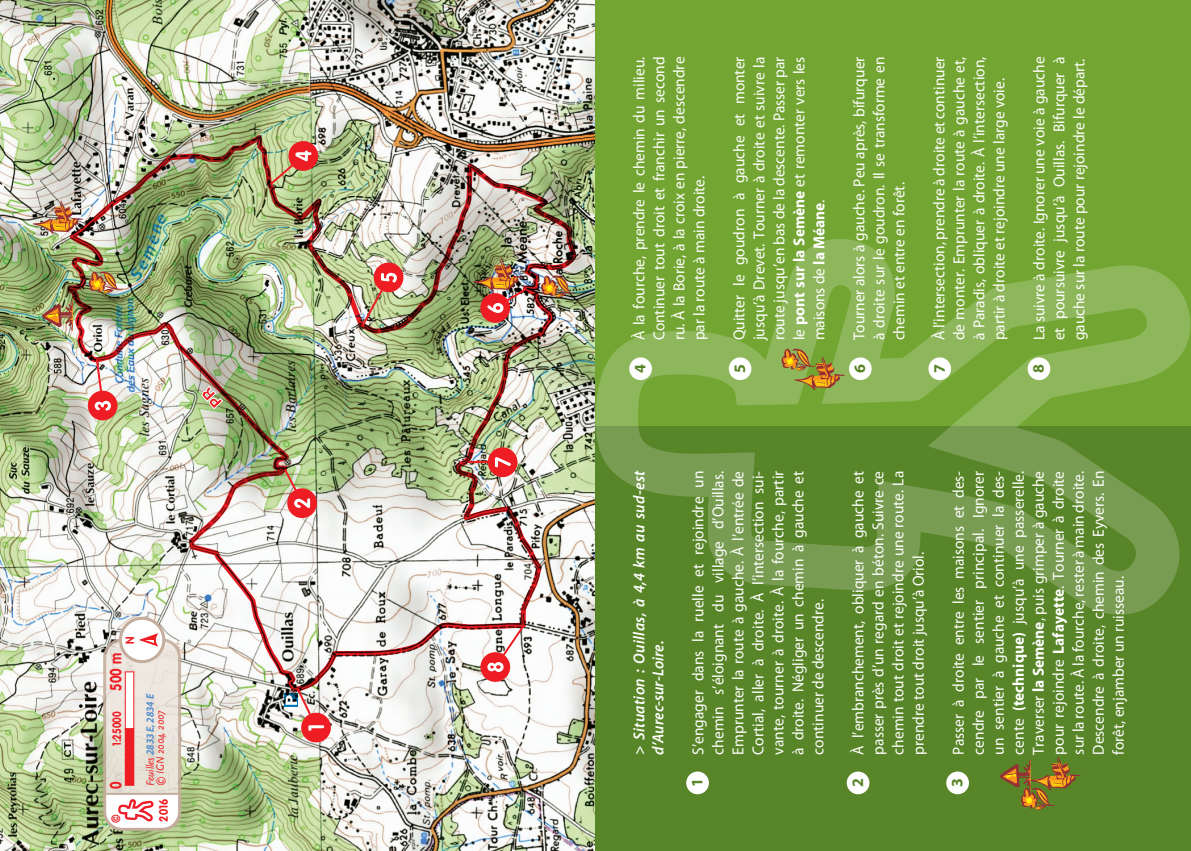
<style>
.page{position:relative;width:1191px;height:851px;background:#fff}
.page>*{position:absolute;margin:0;border:0;box-sizing:border-box;transform-origin:0 0}
._03-INFOS_PRAT_Encad{font:16px/20px "Myriad Pro";color:#fff;text-align:justify;scale:.96 1}
.Inter{font:italic 600 16px/19.2px "Myriad Pro";letter-spacing:.02em;color:#fff;scale:.96 1}
.Inter-2{font:700 16px "Myriad Pro";color:#588527}
.t1{font:700 16px "VAG Rounded Std";color:#ee1d23;scale:.82 1}
.t2{font:700 12px "VAG Rounded Std";color:#ee1d23;scale:.82 1}
.t3{font:700 12px "VAG Rounded Std";color:#ee1d23;scale:.9 1}
.t4{font:italic 700 11px "Myriad";color:#5990cb;scale:.9 1}
.t5{font:italic 11px "Scala Sans";color:#ee1d23;scale:.9 1}
.s1{font-family:"Scala Sans";font-weight:400;color:#ee1d23}
.s2{font-weight:700}
</style>
<div class="page">
<img style="left:0;top:0;width:595px;height:850px">
<img style="left:67px;top:135px;width:509px;height:556px">
<div style="left:481px;top:653px;width:28px;height:27px;background:#ee1d23;border-radius:50%"></div>
<div style="left:480px;top:652px;width:30px;height:29px;border:2px solid #ee1d23;border-radius:50%"></div>
<svg style="left:487px;top:623px;width:39px;height:48px"></svg>
<hr style="left:468px;top:461px;width:35px;height:2px;background:#ee1d23">
<div style="left:489px;top:448px;width:27px;height:28px;background:#ee1d23;border-radius:50%"></div>
<div style="left:488px;top:447px;width:29px;height:30px;border:2px solid #ee1d23;border-radius:50%"></div>
<svg style="left:495px;top:457px;width:16px;height:10px"></svg>
<div style="left:481px;top:294px;width:28px;height:27px;background:#ee1d23;border-radius:50%"></div>
<div style="left:480px;top:293px;width:30px;height:30px;border:2px solid #ee1d23;border-radius:50%"></div>
<div style="left:375px;top:263px;width:27px;height:28px;background:#ee1d23;border-radius:50%"></div>
<div style="left:374px;top:262px;width:29px;height:30px;border:2px solid #ee1d23;border-radius:50%"></div>
<svg style="left:360px;top:273px;width:37px;height:54px"></svg>
<div style="left:289px;top:142px;width:28px;height:28px;background:#ee1d23;border-radius:50%"></div>
<div style="left:288px;top:141px;width:30px;height:30px;border:2px solid #ee1d23;border-radius:50%"></div>
<svg style="left:268px;top:150px;width:43px;height:37px"></svg>
<div style="left:89px;top:392px;width:27px;height:27px;background:#ee1d23;border-radius:50%"></div>
<div style="left:88px;top:390px;width:29px;height:30px;border:2px solid #ee1d23;border-radius:50%"></div>
<svg style="left:95px;top:357px;width:16px;height:53px"></svg>
<div style="left:288px;top:489px;width:28px;height:28px;background:#ee1d23;border-radius:50%"></div>
<div style="left:287px;top:488px;width:30px;height:30px;border:2px solid #ee1d23;border-radius:50%"></div>
<svg style="left:282px;top:467px;width:28px;height:41px"></svg>
<div style="left:302px;top:713px;width:28px;height:28px;background:#ee1d23;border-radius:50%"></div>
<div style="left:301px;top:712px;width:30px;height:30px;border:2px solid #ee1d23;border-radius:50%"></div>
<svg style="left:284px;top:693px;width:2px;height:14px"></svg>
<svg style="left:286px;top:686px;width:38px;height:44px"></svg>
<svg style="left:88px;top:271px;width:35px;height:22px"></svg>
<svg style="left:540px;top:275px;width:35px;height:22px"></svg>
<svg style="left:32px;top:200px;width:51px;height:34px;background:#b69376"></svg>
<img style="left:473px;top:258px;width:55px;height:55px">
<svg style="left:42px;top:299px;width:31px;height:32px"></svg>
<svg style="left:120px;top:618px;width:44px;height:43px"></svg>
<div style="left:119px;top:616px;width:46px;height:47px;border:3px solid #c4ad9c;border-radius:50%"></div>
<svg style="left:102px;top:631px;width:81px;height:201px"></svg>
<div style="left:595px;top:0;width:596px;height:850px;background:#588527"></div>
<div style="left:595px;top:0;width:596px;height:425px;background:#73a532"></div>
<svg style="left:595px;top:239px;width:595px;height:375px"></svg>
<div style="left:686px;top:771px;width:23px;height:23px;background:#fff;border-radius:50%"></div>
<div style="left:729px;top:357px;width:22px;height:23px;background:#fff;border-radius:50%"></div>
<div style="left:946px;top:771px;width:23px;height:23px;background:#fff;border-radius:50%"></div>
<div style="left:928px;top:357px;width:23px;height:23px;background:#fff;border-radius:50%"></div>
<div style="left:1027px;top:357px;width:23px;height:23px;background:#fff;border-radius:50%"></div>
<div style="left:846px;top:771px;width:23px;height:23px;background:#fff;border-radius:50%"></div>
<div style="left:849px;top:357px;width:22px;height:23px;background:#fff;border-radius:50%"></div>
<div style="left:629px;top:357px;width:23px;height:23px;background:#fff;border-radius:50%"></div>
<svg style="left:781px;top:348px;width:64px;height:42px"></svg>
<svg style="left:1000px;top:757px;width:80px;height:52px"></svg>
<svg style="left:201px;top:385px;width:22px;height:24px"></svg>
<p class="t3" style="left:123px;top:643px;width:10px;rotate:-90deg">N</p>
<p class="t1" style="left:106px;top:690px;width:47px;rotate:-90deg">500 m</p>
<p class="t2" style="left:110px;top:745px;width:44px;rotate:-90deg">1:25000</p>
<p class="t1" style="left:106px;top:788px;width:11px;rotate:-90deg">0</p>
<p class="t3" style="left:109px;top:823px;width:11px;rotate:-90deg">©</p>
<p class="t4" style="left:144px;top:785px;width:103px;rotate:-90deg"><span class="s1">Feuilles</span> 2833 E, 2834 E</p>
<p class="t5" style="left:154px;top:786px;width:86px;rotate:-90deg">© IGN 2004, 2007</p>
<p class="t3" style="left:157px;top:821px;width:27px;rotate:-90deg">2016</p>
<p class="_03-INFOS_PRAT_Encad" style="left:629px;top:340px;width:297px;rotate:-90deg">À la fourche, prendre le chemin du milieu.<br>Continuer tout droit et franchir un second ru. À la Borie, à la croix en pierre, descendre par la route à main droite.</p>
<p class="_03-INFOS_PRAT_Encad" style="left:729px;top:340px;width:297px;rotate:-90deg">Quitter le goudron à gauche et monter jusqu’à Drevet. Tourner à droite et suivre la route jusqu’en bas de la descente. Passer par le <span class="s2">pont sur la Semène</span> et remonter vers les maisons de <span class="s2">la Méane</span>.</p>
<p class="_03-INFOS_PRAT_Encad" style="left:849px;top:340px;width:297px;rotate:-90deg">Tourner alors à gauche. Peu après, bifurquer à droite sur le goudron. Il se transforme en chemin et entre en forêt.</p>
<p class="_03-INFOS_PRAT_Encad" style="left:929px;top:340px;width:297px;rotate:-90deg">À l’intersection, prendre à droite et continuer de monter. Emprunter la route à gauche et, à Paradis, obliquer à droite. À l’intersection, partir à droite et rejoindre une large voie.</p>
<p class="_03-INFOS_PRAT_Encad" style="left:1029px;top:340px;width:297px;rotate:-90deg">La suivre à droite. Ignorer une voie à gauche et poursuivre jusqu’à Ouillas. Bifurquer à gauche sur la route pour rejoindre le départ.</p>
<p class="Inter-2" style="left:629px;top:373px;width:10px;rotate:-90deg">4</p>
<p class="Inter-2" style="left:849px;top:373px;width:10px;rotate:-90deg">6</p>
<p class="Inter-2" style="left:729px;top:373px;width:10px;rotate:-90deg">5</p>
<p class="Inter-2" style="left:928px;top:373px;width:10px;rotate:-90deg">7</p>
<p class="Inter-2" style="left:1028px;top:373px;width:10px;rotate:-90deg">8</p>
<p class="Inter" style="left:629px;top:754px;width:297px;rotate:-90deg">&gt; Situation : Ouillas, à 4,4 km au sud-est d’Aurec-sur-Loire.</p>
<p class="_03-INFOS_PRAT_Encad" style="left:688px;top:754px;width:297px;rotate:-90deg">S’engager dans la ruelle et rejoindre un chemin s’éloignant du village d’Ouillas.<br>Emprunter la route à gauche. À l’entrée de Cortial, aller à droite. À l’intersection sui&shy;vante, tourner à droite. À la fourche, partir à droite. Négliger un chemin à gauche et continuer de descendre.</p>
<p class="_03-INFOS_PRAT_Encad" style="left:848px;top:754px;width:297px;rotate:-90deg">À l’embranchement, obliquer à gauche et passer près d’un regard en béton. Suivre ce chemin tout droit et rejoindre une route. La prendre tout droit jusqu’à Oriol.</p>
<p class="_03-INFOS_PRAT_Encad" style="left:948px;top:754px;width:297px;rotate:-90deg">Passer à droite entre les maisons et des&shy;cendre par le sentier principal. Ignorer un sentier à gauche et continuer la des&shy;cente <span class="s2">(technique)</span> jusqu’à une passerelle.<br>Traverser <span class="s2">la Semène</span>, puis grimper à gauche pour rejoindre <span class="s2">Lafayette</span>. Tourner à droite sur la route. À la fourche, rester à main droite.<br>Descendre à droite, chemin des Eyvers. En forêt, enjamber un ruisseau.</p>
<p class="Inter-2" style="left:686px;top:787px;width:10px;rotate:-90deg">1</p>
<p class="Inter-2" style="left:847px;top:787px;width:10px;rotate:-90deg">2</p>
<p class="Inter-2" style="left:946px;top:787px;width:10px;rotate:-90deg">3</p>
</div>
